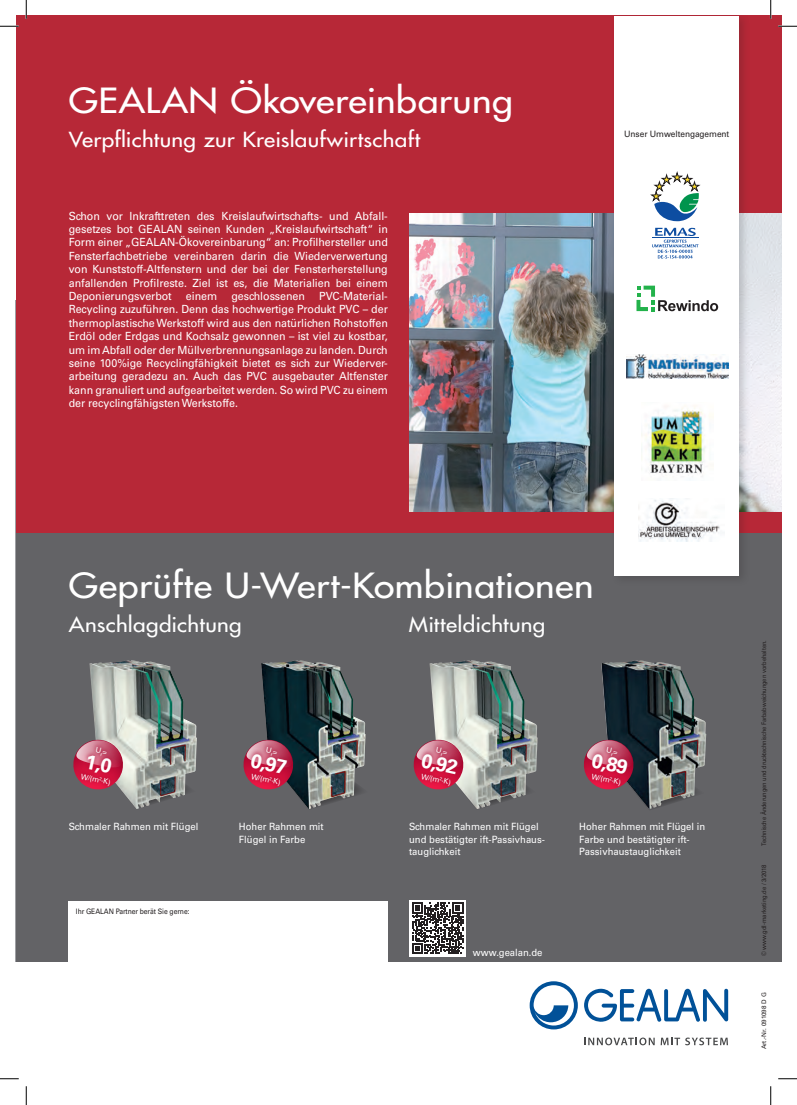
<style>
.page{position:relative;width:797px;height:1105px;background:#fff}
.page>*{position:absolute;margin:0;border:0;box-sizing:border-box;transform-origin:0 0}
.t1{font:33.75px "Futura LT";letter-spacing:.01em;color:#fff;scale:1.11 1}
.t2{font:20.25px "Futura LT";letter-spacing:.015em;color:#fff;scale:1.11 1}
.t3{font:700 20px "Univers CE";color:#fff}
.t4{font:11.25px/13.4px "Univers LT";letter-spacing:-.005em;color:#fff;text-align:justify;scale:.95 1}
.t5{font:10px/12.5px "Univers LT";color:#fff;scale:.95 1}
.t6{font:8.75px "Univers LT";letter-spacing:-.005em;color:#231f20;scale:.95 1}
.t7{font:7.5px "Univers LT";color:#fff}
.t8{font:7.5px "Univers LT";letter-spacing:-.01em;color:#231f20;scale:.9 1}
.t9{font:6.25px "Univers LT";letter-spacing:-.01em;color:#231f20;scale:.91 1}
.t10{font:6.25px "Univers LT";letter-spacing:-.01em;color:#231f20;scale:.95 1}
.t11{font:500 6.25px "Univers CE";color:#231f20}
</style>
<div class="page">
<div style="left:16px;top:16px;width:765px;height:944px;background:#b72837"></div>
<div style="left:16px;top:533px;width:765px;height:429px;background:#636366"></div>
<div style="left:69px;top:901px;width:319px;height:158px;background:#fff"></div>
<div style="left:409px;top:900px;width:57px;height:56px;background:#fff"></div>
<svg style="left:412px;top:902px;width:51px;height:52px"></svg>
<img style="left:409px;top:213px;width:372px;height:299px">
<div style="left:611px;top:16px;width:139px;height:571px;background:#231f20;opacity:.2"></div>
<div style="left:614px;top:16px;width:124px;height:559px;background:#fff"></div>
<svg style="left:636px;top:286px;width:82px;height:25px"></svg>
<svg style="left:651px;top:173px;width:48px;height:48px"></svg>
<svg style="left:652px;top:228px;width:46px;height:30px"></svg>
<img style="left:645px;top:406px;width:66px;height:71px">
<img style="left:638px;top:498px;width:82px;height:43px">
<img style="left:626px;top:355px;width:102px;height:23px">
<img style="left:261px;top:660px;width:104px;height:78px">
<img style="left:429px;top:660px;width:108px;height:111px">
<img style="left:601px;top:660px;width:105px;height:98px">
<img style="left:89px;top:660px;width:108px;height:98px">
<svg style="left:529px;top:981px;width:49px;height:48px"></svg>
<svg style="left:584px;top:988px;width:144px;height:34px"></svg>
<svg style="left:584px;top:1037px;width:70px;height:8px"></svg>
<svg style="left:660px;top:1037px;width:68px;height:8px"></svg>
<svg style="left:0;top:25px;width:19px;height:2px"></svg>
<svg style="left:778px;top:25px;width:19px;height:2px"></svg>
<svg style="left:0;top:1078px;width:19px;height:1px"></svg>
<svg style="left:778px;top:1078px;width:19px;height:1px"></svg>
<svg style="left:25px;top:0;width:2px;height:19px"></svg>
<svg style="left:25px;top:1086px;width:2px;height:19px"></svg>
<svg style="left:770px;top:0;width:1px;height:19px"></svg>
<svg style="left:770px;top:1086px;width:1px;height:19px"></svg>
<img style="left:243px;top:738px;width:123px;height:71px">
<svg style="left:413px;top:738px;width:123px;height:71px"></svg>
<img style="left:584px;top:738px;width:121px;height:71px">
<svg style="left:73px;top:738px;width:123px;height:71px"></svg>
<h1 class="t1" style="left:69px;top:78px;width:401px">GEALAN Ökovereinbarung</h1>
<h2 class="t2" style="left:69px;top:126px;width:318px">Verpflichtung zur Kreislaufwirtschaft</h2>
<p class="t4" style="left:69px;top:209px;width:337px">Schon vor Inkrafttreten des Kreislaufwirtschafts- und Abfall&shy;gesetzes bot GEALAN seinen Kunden „Kreislaufwirtschaft“ in Form einer „GEALAN-Ökovereinbarung“ an: Profilhersteller und Fensterfachbetriebe vereinbaren darin die Wiederverwertung von Kunststoff-Altfenstern und der bei der Fensterherstellung anfallenden Profilreste. Ziel ist es, die Materialien bei einem Deponierungsverbot</p>
<p class="t4" style="left:69px;top:289px;width:337px;text-indent:250px">PVC-Material-Recycling zuzuführen. Denn das hochwertige Produkt PVC – der thermoplastische Werkstoff wird aus den natürlichen Rohstoffen Erdöl oder Erdgas und Kochsalz gewonnen – ist viel zu kostbar, um im Abfall oder der Müllverbrennungsanlage zu landen. Durch seine 100%ige Recyclingfähigkeit bietet es sich zur Wiederver&shy;arbeitung geradezu an. Auch das PVC ausgebauter Altfenster kann granuliert und aufgearbeitet werden. So wird PVC zu einem der recyclingfähigsten Werkstoffe.</p>
<p class="t4" style="left:186px;top:289px;width:34px">einem</p>
<p class="t4" style="left:231px;top:289px;width:79px">geschlossenen</p>
<p class="t6" style="left:624px;top:128px;width:112px">Unser Umweltengagement</p>
<h1 class="t1" style="left:69px;top:563px;width:474px">Geprüfte U-Wert-Kombinationen</h1>
<h2 class="t2" style="left:69px;top:611px;width:157px">Anschlagdichtung</h2>
<h2 class="t2" style="left:409px;top:611px;width:124px">Mitteldichtung</h2>
<p class="t7" style="left:82px;top:772px;width:31px;rotate:12deg">W/(m<sup>2</sup>·K)</p>
<h3 class="t3" style="left:253px;top:748px;width:38px;rotate:12deg">0,97</h3>
<p class="t7" style="left:252px;top:772px;width:31px;rotate:12deg">W/(m<sup>2</sup>·K)</p>
<h3 class="t3" style="left:424px;top:748px;width:38px;rotate:12deg">0,92</h3>
<p class="t7" style="left:422px;top:772px;width:31px;rotate:12deg">W/(m<sup>2</sup>·K)</p>
<h3 class="t3" style="left:594px;top:748px;width:38px;rotate:12deg">0,89</h3>
<p class="t7" style="left:592px;top:772px;width:31px;rotate:12deg">W/(m<sup>2</sup>·K)</p>
<p class="t5" style="left:69px;top:821px;width:138px">Schmaler Rahmen mit Flügel</p>
<p class="t5" style="left:409px;top:821px;width:144px">Schmaler Rahmen mit Flügel und bestätigter ift-Passivhaus&shy;tauglichkeit</p>
<p class="t5" style="left:239px;top:821px;width:91px">Hoher Rahmen mit<br>Flügel in Farbe</p>
<p class="t5" style="left:579px;top:821px;width:134px">Hoher Rahmen mit Flügel in<br>Farbe und bestätigter ift-<br>Passivhaustauglichkeit</p>
<p class="t8" style="left:76px;top:906px;width:128px">Ihr GEALAN Partner berät Sie gerne:</p>
<p class="t5" style="left:473px;top:947px;width:75px">www.gealan.de</p>
<p class="t9" style="left:760px;top:846px;width:227px;rotate:-90deg">Technische Änderungen und drucktechnische Farbabweichungen vorbehalten.</p>
<p class="t10" style="left:760px;top:956px;width:98px;rotate:-90deg">© www.gdl-marketing.de / 3/2018</p>
<p class="t11" style="left:760px;top:1049px;width:58px;rotate:-90deg">Art.-Nr. 091098 D G</p>
</div>
